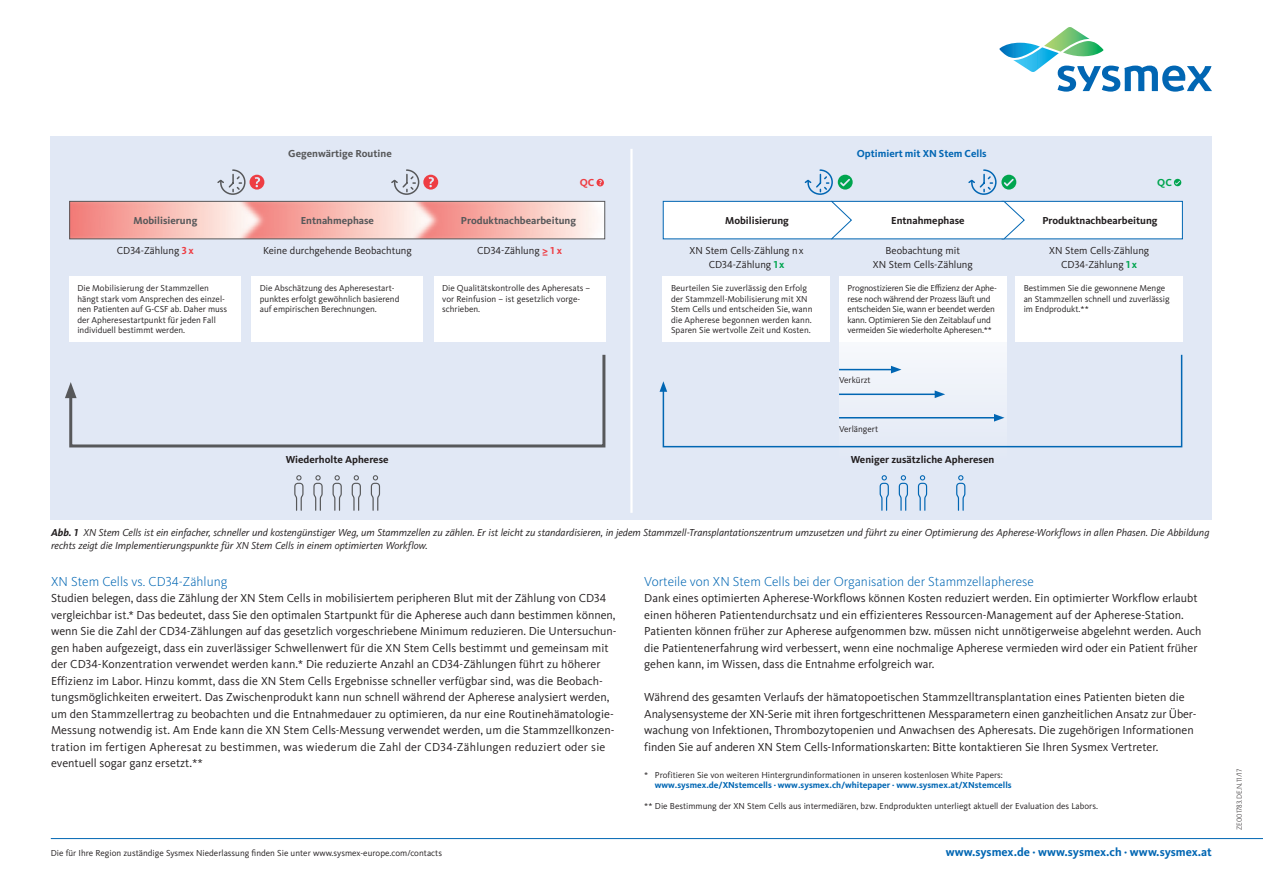
<style>
.page{position:relative;width:1263px;height:893px;background:#fff}
.page>*{position:absolute;margin:0;border:0;box-sizing:border-box;transform-origin:0 0}
.t1{font:300 13.5px "Kievit Pro";color:#0166b3}
.t2{font:12px/16.5px "Kievit Pro";color:#231f20}
.t3{font:700 12px "Kievit Pro";color:#0166b3}
.t4{font:italic 10.5px/12.6px "Kievit Pro";color:#231f20}
.t5{font:10.5px/13.5px "Kievit Pro";color:#231f20;text-align:center}
.t6{font:700 10.5px "Kievit Pro";color:#231f20}
.Tabellentext{font:700 10.5px "Kievit Pro";color:#57585a}
.Tabellentext-2{font:700 10.5px "Kievit Pro";color:#0166b3}
.t7{font:700 10.5px "Kievit Pro";color:#ee3d43}
.t8{font:700 10.5px "Kievit Pro";color:#00a54f}
.Adresse_6_7_reg{font:9px/10.5px "Kievit Pro";color:#231f20}
.Adresse_6_7_reg-2{font:9px/10.5px "Kievit Pro";letter-spacing:-.02em;color:#231f20}
.Adressangabe_Regular{font:9px "Kievit Pro";color:#231f20}
.t9{font:300 7.5px "Kievit Pro";color:#231f20}
.s1{font-weight:700;color:#ee3d43}
.s2{font-weight:700;color:#00a54f}
.s3{font-weight:700}
.s4{font-weight:700;color:#0166b3}
</style>
<div class="page">
<hr style="left:51px;top:838px;width:1212px;height:1px;background:#0166b3">
<div style="left:51px;top:136px;width:1161px;height:384px;background:#e1e8f5"></div>
<svg style="left:999px;top:27px;width:213px;height:65px"></svg>
<img style="left:71px;top:203px;width:532px;height:34px">
<div style="left:69px;top:201px;width:536px;height:38px;border:1px solid #57585a"></div>
<div style="left:839px;top:342px;width:167px;height:11px;background:#f6f8fc"></div>
<svg style="left:68px;top:354px;width:538px;height:94px"></svg>
<svg style="left:65px;top:382px;width:12px;height:16px"></svg>
<svg style="left:662px;top:353px;width:521px;height:95px"></svg>
<svg style="left:659px;top:381px;width:8px;height:11px"></svg>
<hr style="left:839px;top:369px;width:54px;height:1px;background:#0166b3">
<svg style="left:891px;top:366px;width:10px;height:7px"></svg>
<hr style="left:839px;top:394px;width:98px;height:1px;background:#0166b3">
<svg style="left:935px;top:390px;width:10px;height:8px"></svg>
<hr style="left:839px;top:417px;width:157px;height:1px;background:#0166b3">
<svg style="left:994px;top:414px;width:10px;height:8px"></svg>
<svg style="left:294px;top:475px;width:9px;height:36px"></svg>
<svg style="left:352px;top:475px;width:9px;height:36px"></svg>
<svg style="left:332px;top:475px;width:10px;height:36px"></svg>
<svg style="left:371px;top:475px;width:9px;height:36px"></svg>
<svg style="left:313px;top:475px;width:10px;height:36px"></svg>
<svg style="left:880px;top:475px;width:9px;height:36px"></svg>
<svg style="left:918px;top:475px;width:9px;height:36px"></svg>
<svg style="left:956px;top:475px;width:9px;height:36px"></svg>
<svg style="left:899px;top:475px;width:9px;height:36px"></svg>
<div style="left:69px;top:276px;width:172px;height:66px;background:#fff"></div>
<div style="left:434px;top:276px;width:171px;height:66px;background:#fff"></div>
<div style="left:839px;top:276px;width:167px;height:66px;background:#fff"></div>
<div style="left:251px;top:276px;width:172px;height:66px;background:#fff"></div>
<div style="left:1015px;top:276px;width:168px;height:66px;background:#fff"></div>
<hr style="left:630px;top:149px;width:3px;height:364px;background:#fff">
<div style="left:1002px;top:201px;width:180px;height:38px;background:#fff"></div>
<div style="left:1002px;top:201px;width:181px;height:38px;border:1px solid #0166b3"></div>
<svg style="left:217px;top:169px;width:47px;height:26px"></svg>
<svg style="left:391px;top:169px;width:47px;height:26px"></svg>
<svg style="left:662px;top:169px;width:363px;height:71px"></svg>
<div style="left:662px;top:276px;width:168px;height:66px;background:#fff"></div>
<svg style="left:596px;top:179px;width:8px;height:7px"></svg>
<svg style="left:1174px;top:179px;width:7px;height:7px"></svg>
<p class="Tabellentext" style="left:288px;top:147px;width:105px">Gegenwärtige Routine</p>
<p class="Tabellentext-2" style="left:857px;top:147px;width:131px">Optimiert mit XN Stem Cells</p>
<p class="t7" style="left:580px;top:177px;width:16px">QC</p>
<p class="t8" style="left:1157px;top:176px;width:16px">QC</p>
<p class="Tabellentext" style="left:134px;top:214px;width:65px">Mobilisierung</p>
<p class="Tabellentext" style="left:301px;top:214px;width:75px">Entnahmephase</p>
<p class="Tabellentext" style="left:461px;top:214px;width:117px">Produktnachbearbeitung</p>
<p class="t6" style="left:725px;top:214px;width:65px">Mobilisierung</p>
<p class="t6" style="left:891px;top:214px;width:75px">Entnahmephase</p>
<p class="t6" style="left:1042px;top:214px;width:117px">Produktnachbearbeitung</p>
<p class="t5" style="left:117px;top:244px;width:79px">CD34-Zählung <span class="s1">3x</span></p>
<p class="t5" style="left:689px;top:244px;width:116px">XN Stem Cells-Zählung nx<br>CD34-Zählung <span class="s2">1x</span></p>
<p class="t5" style="left:263px;top:244px;width:150px">Keine durchgehende Beobachtung</p>
<p class="t5" style="left:873px;top:244px;width:102px">Beobachtung mit<br>XN Stem Cells-Zählung</p>
<p class="t5" style="left:477px;top:244px;width:87px">CD34-Zählung <span class="s1">≥ 1 x</span></p>
<p class="t5" style="left:1049px;top:244px;width:102px">XN Stem Cells-Zählung<br>CD34-Zählung <span class="s2">1x</span></p>
<p class="Adresse_6_7_reg" style="left:77px;top:283px;width:151px">Die Mobilisierung der Stammzellen hängt stark vom Ansprechen des einzel&shy;nen Patienten auf G-CSF ab. Daher muss der Apheresestartpunkt für jeden Fall individuell bestimmt werden.</p>
<p class="Adresse_6_7_reg" style="left:442px;top:283px;width:149px">Die Qualitätskontrolle des Apheresats – vor Reinfusion – ist gesetzlich vorge&shy;schrieben.</p>
<p class="Adresse_6_7_reg-2" style="left:847px;top:283px;width:151px">Prognostizieren Sie die Effizienz der Aphe&shy;rese noch während der Prozess läuft und entscheiden Sie, wann er beendet werden kann. Optimieren Sie den Zeitablauf und vermeiden Sie wiederholte Apheresen.**</p>
<p class="Adresse_6_7_reg" style="left:671px;top:283px;width:143px">Beurteilen Sie zuverlässig den Erfolg der Stammzell-Mobilisierung mit XN Stem Cells und entscheiden Sie, wann die Apherese begonnen werden kann.<br>Sparen Sie wertvolle Zeit und Kosten.</p>
<p class="Adresse_6_7_reg" style="left:260px;top:283px;width:141px">Die Abschätzung des Apheresestart&shy;punktes erfolgt gewöhnlich basierend auf empirischen Berechnungen.</p>
<p class="Adresse_6_7_reg" style="left:1024px;top:283px;width:148px">Bestimmen Sie die gewonnene Menge an Stammzellen schnell und zuverlässig im Endprodukt.**</p>
<p class="Adresse_6_7_reg" style="left:839px;top:375px;width:33px">Verkürzt</p>
<p class="Adresse_6_7_reg" style="left:839px;top:423px;width:41px">Verlängert</p>
<p class="t6" style="left:286px;top:453px;width:104px">Wiederholte Apherese</p>
<p class="t6" style="left:851px;top:453px;width:145px">Weniger zusätzliche Apheresen</p>
<p class="t4" style="left:51px;top:526px;width:1160px"><span class="s3">Abb. 1</span> XN Stem Cells ist ein einfacher, schneller und kostengünstiger Weg, um Stammzellen zu zählen. Er ist leicht zu standardisieren, in jedem Stammzell-Transplantationszentrum umzusetzen und führt zu einer Optimierung des Apherese-Workflows in allen Phasen. Die Abbildung rechts zeigt die Implementierungspunkte für XN Stem Cells in einem optimierten Workflow.</p>
<p class="t1" style="left:51px;top:573px;width:178px">XN Stem Cells vs. CD34-Zählung</p>
<p class="t2" style="left:51px;top:590px;width:567px">Studien belegen, dass die Zählung der XN Stem Cells in mobilisiertem peripheren Blut mit der Zählung von CD34 vergleichbar ist.* Das bedeutet, dass Sie den optimalen Startpunkt für die Apherese auch dann bestimmen können, wenn Sie die Zahl der CD34-Zählungen auf das gesetzlich vorgeschriebene Minimum reduzieren. Die Untersuchun&shy;gen haben aufgezeigt, dass ein zuverlässiger Schwellenwert für die XN Stem Cells bestimmt und gemeinsam mit der CD34-Konzentration verwendet werden kann.* Die reduzierte Anzahl an CD34-Zählungen führt zu höherer Effizienz im Labor. Hinzu kommt, dass die XN Stem Cells Ergebnisse schneller verfügbar sind, was die Beobach&shy;tungsmöglichkeiten erweitert. Das Zwischenprodukt kann nun schnell während der Apherese analysiert werden, um den Stammzellertrag zu beobachten und die Entnahmedauer zu optimieren, da nur eine Routinehämatologie-Messung notwendig ist. Am Ende kann die XN Stem Cells-Messung verwendet werden, um die Stammzellkonzen&shy;tration im fertigen Apheresat zu bestimmen, was wiederum die Zahl der CD34-Zählungen reduziert oder sie eventuell sogar ganz ersetzt.**</p>
<p class="t1" style="left:644px;top:573px;width:391px">Vorteile von XN Stem Cells bei der Organisation der Stammzellapherese</p>
<p class="t2" style="left:644px;top:590px;width:559px">Dank eines optimierten Apherese-Workflows können Kosten reduziert werden. Ein optimierter Workflow erlaubt einen höheren Patientendurchsatz und ein effizienteres Ressourcen-Management auf der Apherese-Station.<br>Patienten können früher zur Apherese aufgenommen bzw. müssen nicht unnötigerweise abgelehnt werden. Auch die Patientenerfahrung wird verbessert, wenn eine nochmalige Apherese vermieden wird oder ein Patient früher gehen kann, im Wissen, dass die Entnahme erfolgreich war.</p>
<p class="t2" style="left:644px;top:689px;width:554px">Während des gesamten Verlaufs der hämatopoetischen Stammzelltransplantation eines Patienten bieten die Analysensysteme der XN-Serie mit ihren fortgeschrittenen Messparametern einen ganzheitlichen Ansatz zur Über&shy;wachung von Infektionen, Thrombozytopenien und Anwachsen des Apheresats. Die zugehörigen Informationen finden Sie auf anderen XN Stem Cells-Informationskarten: Bitte kontaktieren Sie Ihren Sysmex Vertreter.</p>
<p class="Adresse_6_7_reg" style="left:655px;top:769px;width:358px;text-indent:-11px">* Profitieren Sie von weiteren Hintergrundinformationen in unseren kostenlosen White Papers: <span class="s4">www.sysmex.de/XNstemcells · www.sysmex.ch/whitepaper · www.sysmex.at/XNstemcells</span></p>
<p class="Adresse_6_7_reg" style="left:644px;top:801px;width:455px">** Die Bestimmung der XN Stem Cells aus intermediären, bzw. Endprodukten unterliegt aktuell der Evaluation des Labors.</p>
<p class="Adressangabe_Regular" style="left:51px;top:847px;width:393px">Die für Ihre Region zuständige Sysmex Niederlassung finden Sie unter www.sysmex-europe.com/contacts</p>
<p class="t3" style="left:946px;top:844px;width:268px">www.sysmex.de · www.sysmex.ch · www.sysmex.at</p>
<p class="t9" style="left:1235px;top:830px;width:63px;rotate:-90deg">ZE001783.DE.N.11/17</p>
</div>
